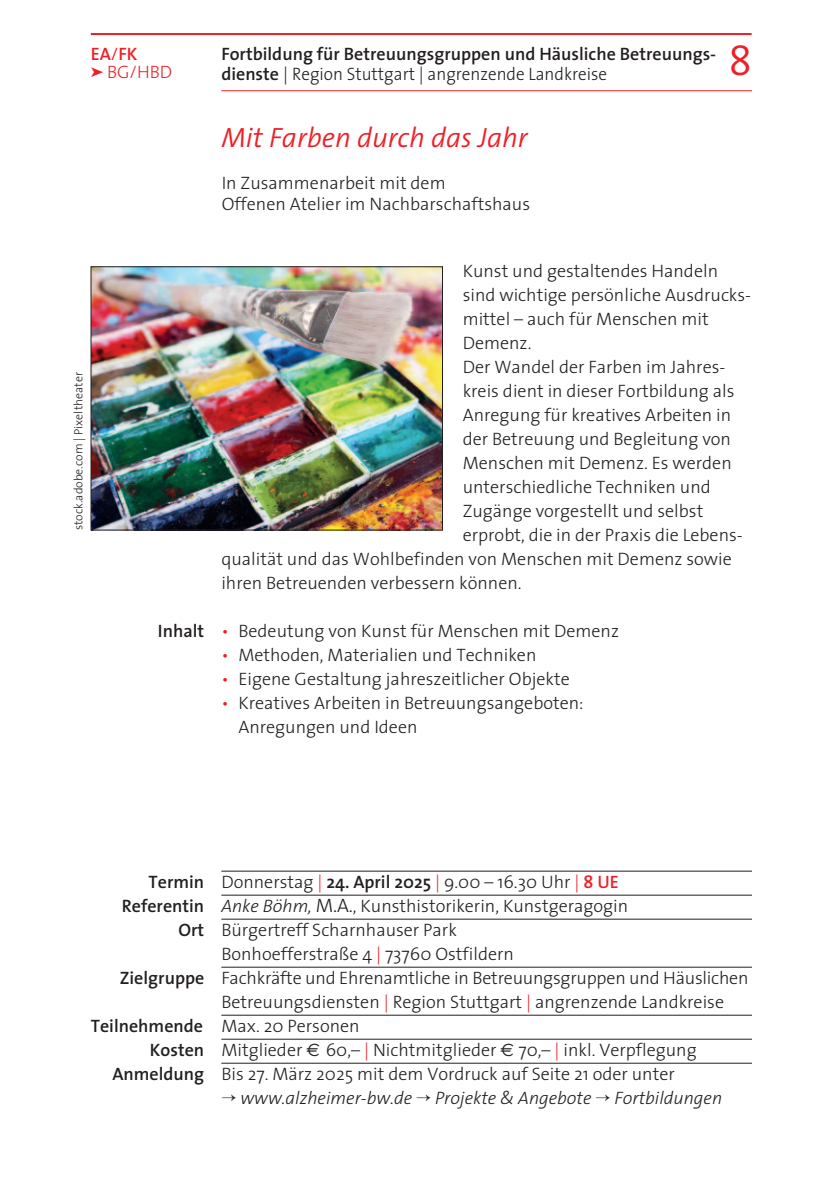
<style>
.page{position:relative;width:840px;height:1191px;background:#fff}
.page>*{position:absolute;margin:0;border:0;box-sizing:border-box;transform-origin:0 0}
.t1{font:300 42px "The Sans";color:#ee2027}
.t2{font:italic 300 28px "The Sans";color:#ee2027}
.t3{font:300 18px/24px "The Sans";color:#231f20}
.t4{font:600 18px/20px "The Sans";color:#231f20}
.t5{font:300 18px/21.6px "The Sans B W3";color:#231f20}
.t6{font:italic 300 18px "The Sans";color:#231f20}
.t7{font:300 18px/18px "The Sans";color:#ee2027}
.t8{font:300 12px "The Sans";color:#231f20}
.s1{font-weight:600}
.s2{font-style:inherit}
.s3{font-weight:300}
.s4{color:#ee2027}
.s5{font-weight:600;color:#ee2027}
.s6{font-style:italic}
.s7{font-size:19.6px}
.s8{font-family:"Euro Sans";font-weight:400}
</style>
<div class="page">
<hr style="left:221px;top:894px;width:530px;height:1px;background:#231f20">
<hr style="left:221px;top:870px;width:530px;height:1px;background:#231f20">
<hr style="left:221px;top:1014px;width:530px;height:1px;background:#231f20">
<hr style="left:221px;top:1038px;width:530px;height:1px;background:#231f20">
<hr style="left:221px;top:1062px;width:530px;height:1px;background:#231f20">
<hr style="left:221px;top:918px;width:530px;height:1px;background:#231f20">
<hr style="left:221px;top:966px;width:530px;height:1px;background:#231f20">
<img style="left:93px;top:268px;width:347px;height:260px">
<div style="left:91px;top:266px;width:351px;height:264px;border:1px solid #231f20"></div>
<hr style="left:221px;top:90px;width:530px;height:1px;background:#ee2027">
<hr style="left:91px;top:33px;width:660px;height:2px;background:#ee2027">
<p class="t7" style="left:91px;top:47px;width:83px"><span class="s1">EA</span><span class="s2">/</span><span class="s1">FK<br></span>➤ BG/HBD</p>
<p class="t4" style="left:221px;top:45px;width:496px">Fortbildung für Betreuungsgruppen und Häusliche Betreuungs&shy;dienste <span class="s3">| Region Stuttgart | angrenzende Landkreise</span></p>
<h1 class="t1" style="left:728px;top:26px;width:25px">8</h1>
<h2 class="t2" style="left:221px;top:121px;width:308px">Mit Farben durch das Jahr</h2>
<p class="t5" style="left:221px;top:172px;width:310px">In Zusammenarbeit mit dem<br>Offenen Atelier im Nachbarschaftshaus</p>
<p class="t8" style="left:74px;top:530px;width:160px;rotate:-90deg">stock.adobe.com | Pixeltheater</p>
<p class="t4" style="left:158px;top:623px;width:48px">Inhalt</p>
<p class="t3" style="left:462px;top:261px;width:257px">Kunst und gestaltendes Handeln</p>
<p class="t3" style="left:462px;top:285px;width:290px">sind wichtige persönliche Ausdrucks -</p>
<p class="t3" style="left:462px;top:309px;width:247px">mittel – auch für Menschen mit</p>
<p class="t3" style="left:462px;top:333px;width:70px">Demenz.</p>
<p class="t3" style="left:462px;top:357px;width:264px">Der Wandel der Farben im Jahres -</p>
<p class="t3" style="left:462px;top:381px;width:273px">kreis dient in dieser Fortbildung als</p>
<p class="t3" style="left:462px;top:405px;width:270px">Anregung für kreatives Arbeiten in</p>
<p class="t3" style="left:462px;top:429px;width:270px">der Betreuung und Begleitung von</p>
<p class="t3" style="left:462px;top:453px;width:270px">Menschen mit De menz. Es werden</p>
<p class="t3" style="left:462px;top:477px;width:249px">unterschiedliche Tech niken und</p>
<p class="t3" style="left:462px;top:501px;width:242px">Zugänge vorgestellt und selbst</p>
<p class="t3" style="left:462px;top:525px;width:281px">erprobt, die in der Praxis die Lebens -</p>
<p class="t3" style="left:221px;top:549px;width:511px">quali tät und das Wohlbefinden von Men schen mit Demenz sowie</p>
<p class="t3" style="left:221px;top:573px;width:301px">ihren Be treuen den verbessern können.</p>
<p class="t3" style="left:221px;top:621px;width:399px"><span class="s4">•</span> Bedeutung von Kunst für Menschen mit Demenz</p>
<p class="t3" style="left:221px;top:645px;width:316px"><span class="s4">•</span> Methoden, Materialien und Techniken</p>
<p class="t3" style="left:221px;top:669px;width:350px"><span class="s4">•</span> Eigene Gestaltung jahreszeitlicher Objekte</p>
<p class="t3" style="left:238px;top:693px;width:346px;text-indent:-17px"><span class="s4">•</span> Kreatives Arbeiten in Betreuungsangeboten:<br>Anregungen und Ideen</p>
<p class="t3" style="left:148px;top:872px;width:471px"><span class="s1">Termin</span> Donnerstag <span class="s4">|</span> <span class="s1">24. April 2025</span> <span class="s4">|</span> 9.00 – 16.30 Uhr <span class="s4">|</span> <span class="s5">8 UE</span></p>
<p class="t3" style="left:122px;top:896px;width:507px"><span class="s1">Referentin</span> <span class="s6">Anke Böhm,</span> <span class="s7">M.A.</span>, Kunsthistorikerin, Kunstgeragogin</p>
<p class="t3" style="left:178px;top:920px;width:280px"><span class="s1">Ort</span> Bürgertreff Scharnhauser Park</p>
<p class="t3" style="left:221px;top:944px;width:294px">Bonhoefferstraße 4 <span class="s4">|</span> 73760 Ostfildern</p>
<p class="t3" style="left:120px;top:968px;width:629px"><span class="s1">Zielgruppe</span> Fachkräfte und Ehrenamtliche in Betreuungsgruppen und Häuslichen</p>
<p class="t3" style="left:221px;top:992px;width:504px">Betreuungsdiensten <span class="s4">|</span> Region Stuttgart <span class="s4">|</span> angrenzende Landkreise</p>
<p class="t3" style="left:91px;top:1016px;width:270px"><span class="s1">Teilnehmende</span> Max. 20 Personen</p>
<p class="t3" style="left:150px;top:1040px;width:548px"><span class="s1">Kosten</span> Mitglieder <span class="s8">€</span> 60,– <span class="s4">|</span> Nichtmitglieder <span class="s8">€</span> 70, – <span class="s4">|</span> inkl. Verpflegung</p>
<p class="t3" style="left:112px;top:1064px;width:563px"><span class="s1">Anmeldung</span> Bis 27. März 2025 mit dem Vordruck auf Seite 21 oder unter</p>
<p class="t6" style="left:221px;top:1091px;width:502px">→ www.alzheimer-bw.de → Projekte &amp; Angebote → Fortbildungen</p>
</div>
